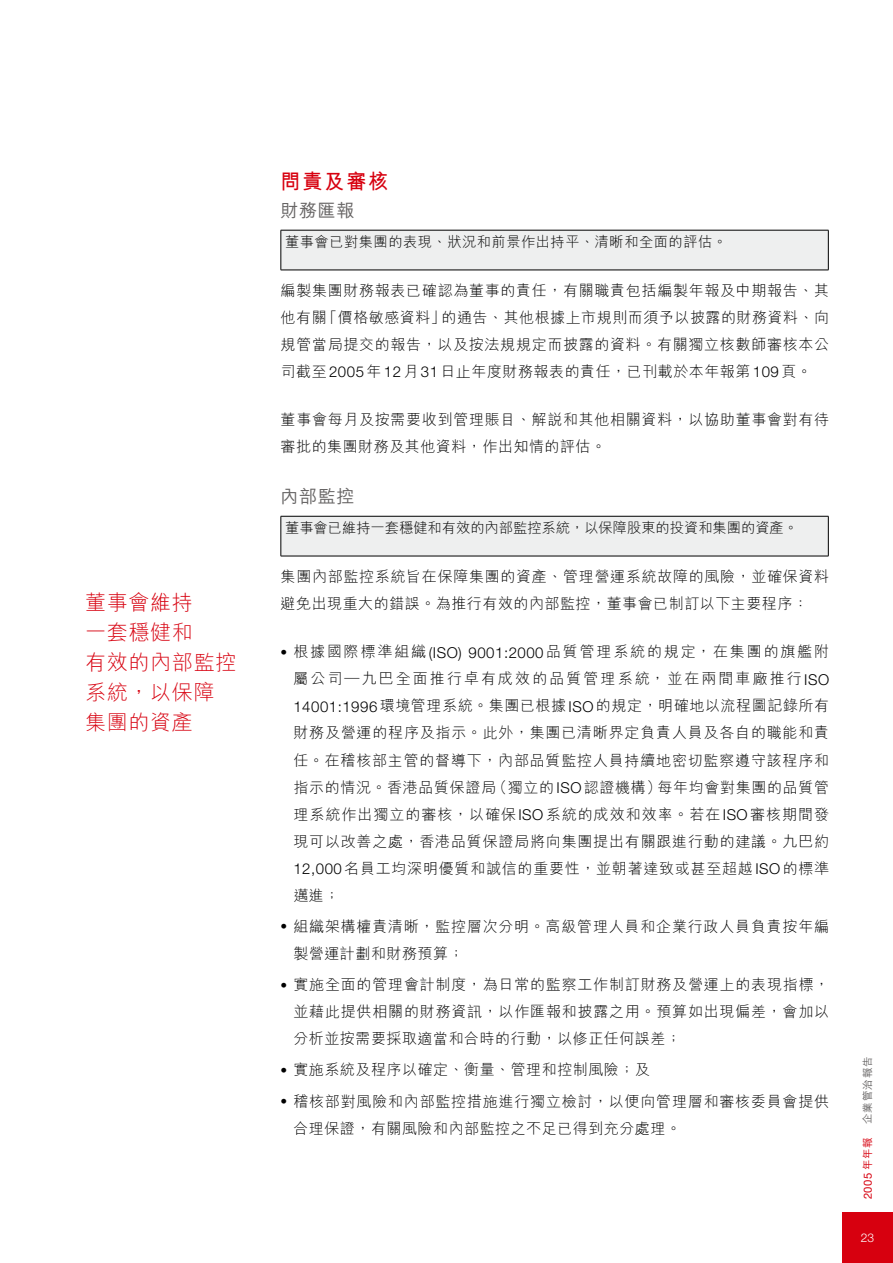
<style>
.page{position:relative;width:893px;height:1263px;background:#fff}
.page>*{position:absolute;margin:0;border:0;box-sizing:border-box;transform-origin:0 0}
.t1{font:300 21px/30px "M Hei HK";letter-spacing:.035em;color:#d7000f}
.t2{font:700 21px "M Hei HK";letter-spacing:.1em;color:#d7000f;scale:.95 1}
.t3{font:500 18px "M Hei HK";letter-spacing:.035em;color:#666464}
.t4{font:300 15px/27px "M Hei HK";letter-spacing:.045em;color:#000}
.t5{font:300 14.25px "M Hei HK";color:#000}
.t6{font:300 14.25px "M Hei HK";letter-spacing:.035em;color:#000}
.t7{font:300 12px "Helvetica Neue";color:#fff}
.t8{font:11.25px "Helvetica Neue";color:#d7000f}
.t9{font:500 10.5px "M Hei HK";letter-spacing:.095em;color:#666464}
.s1{font-family:"Helvetica Neue"}
.s2{font-family:"Helvetica Neue";font-size:13.5px}
.s3{font-family:"M Hei HK";font-weight:500;font-size:10.5px}
</style>
<div class="page">
<div style="left:842px;top:1212px;width:51px;height:51px;background:#d7000f"></div>
<div style="left:281px;top:230px;width:547px;height:40px;background:#eeefef"></div>
<hr style="left:281px;top:230px;width:547px;height:1px;background:#000">
<hr style="left:281px;top:230px;width:1px;height:40px;background:#000">
<hr style="left:828px;top:230px;width:1px;height:40px;background:#000">
<hr style="left:281px;top:270px;width:547px;height:1px;background:#000">
<div style="left:281px;top:516px;width:547px;height:40px;background:#eeefef"></div>
<hr style="left:281px;top:516px;width:547px;height:1px;background:#000">
<hr style="left:281px;top:516px;width:1px;height:40px;background:#000">
<hr style="left:828px;top:516px;width:1px;height:40px;background:#000">
<hr style="left:281px;top:556px;width:547px;height:1px;background:#000">
<h1 class="t1" style="left:85px;top:587px;width:153px">董事會維持<br>一套穩健和<br>有效的內部監控系統，以保障集團的資產</h1>
<h1 class="t2" style="left:281px;top:166px;width:115px">問責及審核</h1>
<p class="t3" style="left:281px;top:198px;width:75px">財務匯報</p>
<p class="t6" style="left:285px;top:232px;width:443px">董事會已對集團的表現、狀況和前景作出持平、清晰和全面的評估。</p>
<p class="t4" style="left:281px;top:277px;width:550px;text-align:justify">編製集團財務報表已確認為董事的責任，有關職責包括編製年報及中期報告、其他有關「價格敏感資料」的通告、其他根據上市規則而須予以披露的財務資料、向規管當局提交的報告，以及按法規規定而披露的資料。有關獨立核數師審核本公司截至<span class="s1">2005</span>年<span class="s1">12</span>月<span class="s1">31</span>日止年度財務報表的責任，已刊載於本年報第<span class="s1">109</span>頁。</p>
<p class="t4" style="left:281px;top:406px;width:550px">董事會每月及按需要收到管理賬目、解說和其他相關資料，以協助董事會對有待審批的集團財務及其他資料，作出知情的評估。</p>
<p class="t3" style="left:281px;top:484px;width:75px">內部監控</p>
<p class="t5" style="left:285px;top:518px;width:514px">董事會已維持一套穩健和有效的內部監控系統，以保障股東的投資和集團的資產。</p>
<p class="t4" style="left:281px;top:563px;width:550px">集團內部監控系統旨在保障集團的資產、管理營運系統故障的風險，並確保資料避免出現重大的錯誤。為推行有效的內部監控，董事會已制訂以下主要程序：</p>
<p class="t4" style="left:293px;top:638px;width:537px;text-align:justify;text-indent:-13px"><span class="s2">•</span> 根據國際標準組織<span class="s1">(ISO) 9001:2000</span>品質管理系統的規定，在集團的旗艦附屬公司─九巴全面推行卓有成效的品質管理系統，並在兩間車廠推行<span class="s1">ISO 14001:1996</span>環境管理系統。集團已根據<span class="s1">ISO</span>的規定，明確地以流程圖記錄所有財務及營運的程序及指示。此外，集團已清晰界定負責人員及各自的職能和責任。在稽核部主管的督導下，內部品質監控人員持續地密切監察遵守該程序和指示的情況。香港品質保證局（獨立的<span class="s1">ISO</span>認證機構）每年均會對集團的品質管理系統作出獨立的審核，以確保<span class="s1">ISO</span>系統的成效和效率。若在<span class="s1">ISO</span>審核期間發現可以改善之處，香港品質保證局將向集團提出有關跟進行動的建議。九巴約<span class="s1">12,000</span>名員工均深明優質和誠信的重要性，並朝著達致或甚至超越<span class="s1">ISO</span>的標準邁進；</p>
<p class="t4" style="left:293px;top:912px;width:537px;text-indent:-13px"><span class="s2">•</span> 組織架構權責清晰，監控層次分明。高級管理人員和企業行政人員負責按年編製營運計劃和財務預算；</p>
<p class="t4" style="left:293px;top:970px;width:537px;text-align:justify;text-indent:-13px"><span class="s2">•</span> 實施全面的管理會計制度，為日常的監察工作制訂財務及營運上的表現指標，並藉此提供相關的財務資訊，以作匯報和披露之用。預算如出現偏差，會加以分析並按需要採取適當和合時的行動，以修正任何誤差；</p>
<p class="t4" style="left:281px;top:1056px;width:371px"><span class="s2">•</span> 實施系統及程序以確定、衡量、管理和控制風險；及</p>
<p class="t4" style="left:293px;top:1087px;width:537px;text-indent:-13px"><span class="s2">•</span> 稽核部對風險和內部監控措施進行獨立檢討，以便向管理層和審核委員會提供合理保證，有關風險和內部監控之不足已得到充分處理。</p>
<p class="t9" style="left:860px;top:1124px;width:69px;rotate:-90deg">企業管治報告</p>
<p class="t8" style="left:861px;top:1199px;width:64px;rotate:-90deg">2005 <span class="s3">年年報</span></p>
<p class="t7" style="left:861px;top:1230px;width:15px">23</p>
</div>
